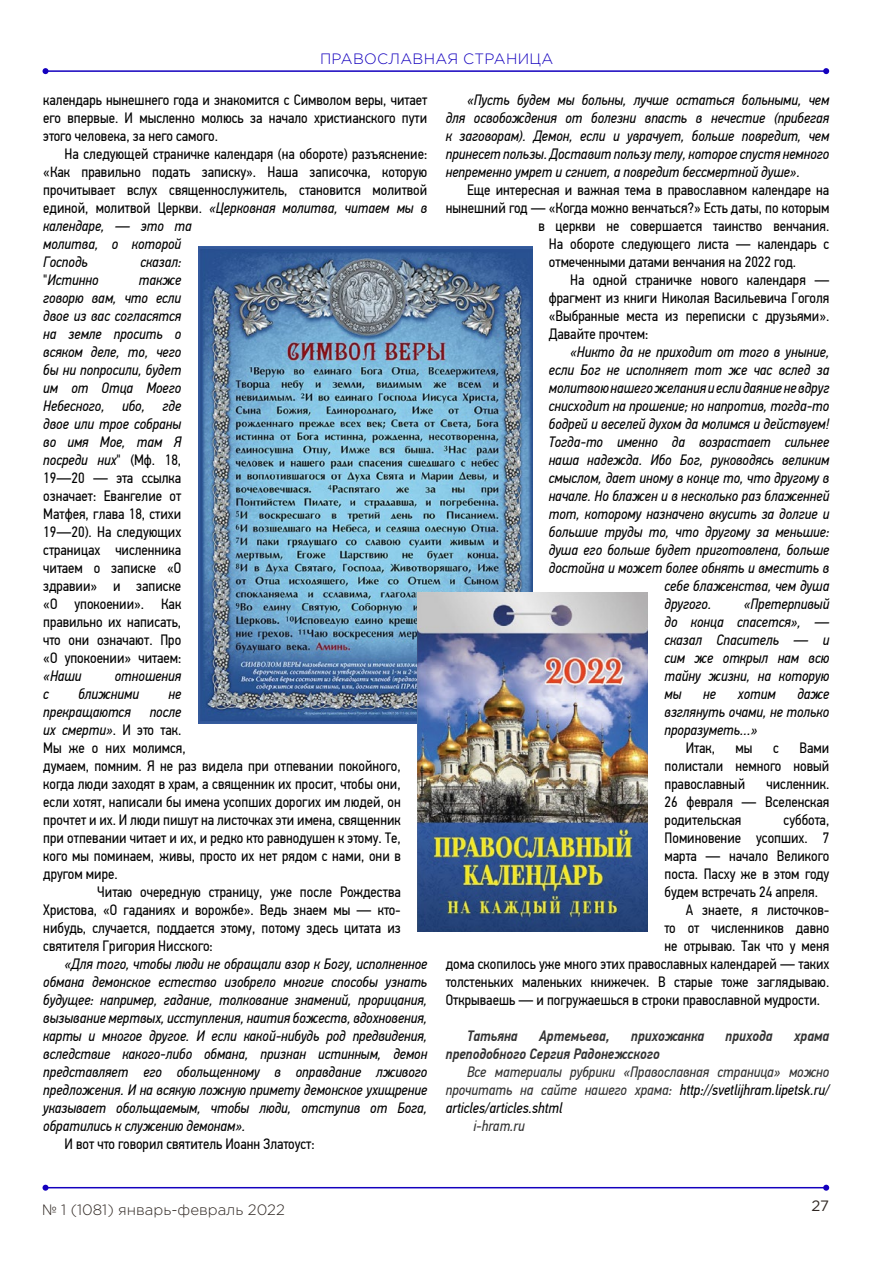
<style>
.page{position:relative;width:893px;height:1263px;background:#fff}
.page>*{position:absolute;margin:0;border:0;box-sizing:border-box;transform-origin:0 0}
.t1{font:15px/18px "PF Din Text Cond Pro";color:#000;text-align:justify}
.t2{font:italic 15px/18px "PF Din Text Cond Pro";color:#000;text-align:justify}
.t3{font:italic 15px/18px "PF Din Text Cond Pro";color:#333;text-align:justify}
.t4{font:italic 500 15px "PF Din Text Cond Pro";color:#333}
.t5{font:300 15px "Gotham Pro";color:#2f2722}
.t6{font:300 15px "Gotham Pro";letter-spacing:.02em;color:#1400be}
.t7{font:15px "Gotham Pro";color:#2f2722}
.s1{font-style:italic}
.s2{font-style:normal}
.s3{color:#000}
</style>
<div class="page">
<hr style="left:46px;top:70px;width:780px;height:2px;background:#1400be">
<svg style="left:43px;top:68px;width:6px;height:6px"></svg>
<svg style="left:823px;top:68px;width:6px;height:6px"></svg>
<hr style="left:46px;top:1187px;width:780px;height:1px;background:#1400be">
<svg style="left:43px;top:1185px;width:6px;height:6px"></svg>
<svg style="left:823px;top:1185px;width:6px;height:6px"></svg>
<img style="left:198px;top:247px;width:335px;height:476px">
<img style="left:418px;top:592px;width:230px;height:339px">
<p class="t6" style="left:320px;top:50px;width:235px">ПРАВОСЛАВНАЯ СТРАНИЦА</p>
<p class="t1" style="left:43px;top:91px;width:385px">календарь нынешнего года и знакомится с Символом веры, читает его впервые. И мысленно молюсь за начало христианского пути этого человека, за него самого.</p>
<p class="t1" style="left:43px;top:145px;width:386px;text-align:left;text-indent:21px">На следующей страничке календаря (на обороте) разъяснение: «Как правильно подать записку». Наша записочка, которую прочитывает вслух священнослужитель, становится молитвой единой, молитвой Церкви. <span class="s1">«Церковная молитва, читаем мы в календаре, — это та<br>молитва, о которой<br>Господь</span></p>
<p class="t2" style="left:446px;top:91px;width:385px;text-indent:21px">«Пусть будем мы больны, лучше остаться больными, чем для освобождения от болезни впасть в нечестие (прибегая к заговорам). Демон, если и уврачует, больше повредит, чем принесет пользы. Доставит пользу телу, которое спустя немного непременно умрет и сгниет, а повредит бессмертной душе».</p>
<p class="t1" style="left:467px;top:181px;width:364px">Еще интересная и важная тема в православном календаре на</p>
<p class="t1" style="left:446px;top:199px;width:385px">нынешний год — «Когда можно венчаться?» Есть даты, по которым</p>
<p class="t1" style="left:538px;top:217px;width:293px">в церкви не совершается таинство венчания.</p>
<p class="t1" style="left:549px;top:235px;width:282px">На обороте следующего листа — календарь с</p>
<p class="t1" style="left:549px;top:253px;width:249px">отмеченными датами венчания на 2022 год.</p>
<p class="t1" style="left:570px;top:271px;width:261px">На одной страничке нового календаря —</p>
<p class="t1" style="left:549px;top:289px;width:282px">фрагмент из книги Николая Васильевича Гоголя</p>
<p class="t1" style="left:549px;top:307px;width:282px">«Выбранные места из переписки с друзьями».</p>
<p class="t1" style="left:549px;top:325px;width:101px">Давайте прочтем:</p>
<p class="t2" style="left:570px;top:343px;width:261px">«Никто да не приходит от того в уныние,</p>
<p class="t2" style="left:549px;top:361px;width:282px">если Бог не исполняет тот же час вслед за</p>
<p class="t2" style="left:549px;top:379px;width:282px">молитвою нашего желания и если даяние не вдруг</p>
<p class="t2" style="left:549px;top:397px;width:282px">снисходит на прошение; но напротив, тогда-то</p>
<p class="t2" style="left:549px;top:415px;width:282px">бодрей и веселей духом да молимся и действуем!</p>
<p class="t2" style="left:549px;top:433px;width:282px">Тогда-то именно да возрастает сильнее</p>
<p class="t2" style="left:549px;top:451px;width:282px">наша надежда. Ибо Бог, руководясь великим</p>
<p class="t2" style="left:549px;top:469px;width:282px">смыслом, дает иному в конце то, что другому в</p>
<p class="t2" style="left:549px;top:487px;width:282px">начале. Но блажен и в несколько раз блаженней</p>
<p class="t2" style="left:549px;top:505px;width:282px">тот, которому назначено вкусить за долгие и</p>
<p class="t2" style="left:549px;top:523px;width:282px">большие труды то, что другому за меньшие:</p>
<p class="t2" style="left:549px;top:541px;width:282px">душа его больше будет приготовлена, больше</p>
<p class="t2" style="left:549px;top:559px;width:282px">достойна и может более обнять и вместить в</p>
<p class="t2" style="left:665px;top:577px;width:166px">себе блаженства, чем душа</p>
<p class="t2" style="left:665px;top:595px;width:48px">другого.</p>
<p class="t2" style="left:140px;top:253px;width:42px">сказал:</p>
<p class="t2" style="left:43px;top:271px;width:57px"><span class="s2">"</span>Истинно</p>
<p class="t1" style="left:43px;top:271px;width:140px;text-indent:96px"><span class="s1">также говорю вам, что если двое из вас согласятся на земле просить о всяком деле, то, чего бы ни попросили, будет им от Отца Моего Небесного, ибо, где двое или трое собраны во имя Мое, там Я посреди них</span>" (Мф. 18, 19—20 — эта ссылка означает: Евангелие от Матфея, глава 18, стихи 19—20). На следующих страницах численника читаем о записке «О здравии» и записке «О упокоении». Как правильно их написать, что они означают. Про «О упокоении» читаем:</p>
<p class="t2" style="left:43px;top:667px;width:40px">«Наши</p>
<p class="t2" style="left:115px;top:667px;width:68px">отношения</p>
<p class="t2" style="left:43px;top:685px;width:7px">с</p>
<p class="t2" style="left:78px;top:685px;width:62px">ближними</p>
<p class="t2" style="left:168px;top:685px;width:14px">не</p>
<p class="t2" style="left:43px;top:703px;width:89px">прекращаются</p>
<p class="t2" style="left:665px;top:595px;width:166px;text-indent:79px">«Претерпивый до конца спасется», — сказал Спаситель — и сим же открыл нам всю тайну жизни, на которую мы</p>
<p class="t2" style="left:665px;top:685px;width:166px;text-indent:133px">даже взглянуть очами, не только проразуметь…»</p>
<p class="t1" style="left:686px;top:739px;width:31px">Итак,</p>
<p class="t1" style="left:736px;top:739px;width:19px">мы</p>
<p class="t1" style="left:773px;top:739px;width:7px">с</p>
<p class="t2" style="left:703px;top:685px;width:14px">не</p>
<p class="t2" style="left:738px;top:685px;width:39px">хотим</p>
<p class="t1" style="left:43px;top:703px;width:359px;text-align:left;text-indent:106px"><span class="s1">после<br>их смерти»</span>. И это так.<br>Мы же о них молимся,<br>думаем, помним. Я не раз видела при отпевании покойного, когда люди заходят в храм, а священник их просит, чтобы они, если хотят, написали бы имена усопших дорогих им людей, он прочтет и их. И люди пишут на листочках эти имена, священник при отпевании читает и их, и редко кто равнодушен к этому. Те, кого мы поминаем, живы, просто их нет рядом с нами, они в другом мире.</p>
<p class="t1" style="left:43px;top:883px;width:359px;text-indent:54px">Читаю очередную страницу, уже после Рождества Христова, «О гаданиях и ворожбе». Ведь знаем мы — кто&shy;нибудь, случается, поддается этому, потому здесь цитата из святителя Григория Нисского:</p>
<p class="t2" style="left:43px;top:955px;width:386px;text-indent:21px">«Для того, чтобы люди не обращали взор к Богу, исполненное обмана демонское естество изобрело многие способы узнать будущее: например, гадание, толкование знамений, прорицания, вызывание мертвых, исступления, наития божеств, вдохновения, карты и многое другое. И если какой-нибудь род предвидения, вследствие какого-либо обмана, признан истинным, демон представляет его обольщенному в оправдание лживого предложения. И на всякую ложную примету демонское ухищрение указывает обольщаемым, чтобы люди, отступив от Бога, обратились к служению демонам».</p>
<p class="t1" style="left:65px;top:1135px;width:252px">И вот что говорил святитель Иоанн Златоуст:</p>
<p class="t1" style="left:665px;top:739px;width:166px;text-indent:135px">Вами полистали немного новый православный</p>
<p class="t1" style="left:665px;top:775px;width:166px;text-indent:102px">численник.<br>26 февраля — Вселенская родительская</p>
<p class="t1" style="left:784px;top:811px;width:47px">суббота,</p>
<p class="t1" style="left:665px;top:829px;width:166px">Поминовение усопших. 7</p>
<p class="t1" style="left:665px;top:847px;width:166px">марта — начало Великого</p>
<p class="t1" style="left:665px;top:865px;width:166px">поста. Пасху же в этом году</p>
<p class="t1" style="left:665px;top:883px;width:155px">будем встречать 24 апреля.</p>
<p class="t1" style="left:686px;top:901px;width:145px">А знаете, я листочков-</p>
<p class="t1" style="left:665px;top:919px;width:166px">то от численников давно</p>
<p class="t1" style="left:665px;top:937px;width:166px">не отрываю. Так что у меня</p>
<p class="t1" style="left:446px;top:955px;width:385px">дома скопилось уже много этих православных календарей — таких</p>
<p class="t1" style="left:446px;top:973px;width:385px">толстеньких маленьких книжечек. В старые тоже заглядываю.</p>
<p class="t1" style="left:446px;top:991px;width:376px">Открываешь — и погружаешься в строки православной мудрости.</p>
<p class="t4" style="left:467px;top:1027px;width:52px">Татьяна</p>
<p class="t4" style="left:539px;top:1027px;width:72px">Артемьева,</p>
<p class="t4" style="left:631px;top:1027px;width:75px">прихожанка</p>
<p class="t4" style="left:726px;top:1027px;width:49px">прихода</p>
<p class="t4" style="left:794px;top:1027px;width:37px">храма</p>
<p class="t4" style="left:446px;top:1045px;width:216px">преподобного Сергия Радонежского</p>
<p class="t3" style="left:446px;top:1063px;width:385px;text-indent:21px">Все материалы рубрики «Православная страница» можно прочитать на сайте нашего храма: <span class="s3">http://svetlijhram.lipetsk.ru/ articles/articles.shtml</span></p>
<p class="t3" style="left:473px;top:1117px;width:53px">i-hram.ru</p>
<p class="t5" style="left:42px;top:1202px;width:244px">№ 1 (1081) январь-февраль 2022</p>
<p class="t7" style="left:811px;top:1197px;width:19px">27</p>
</div>
